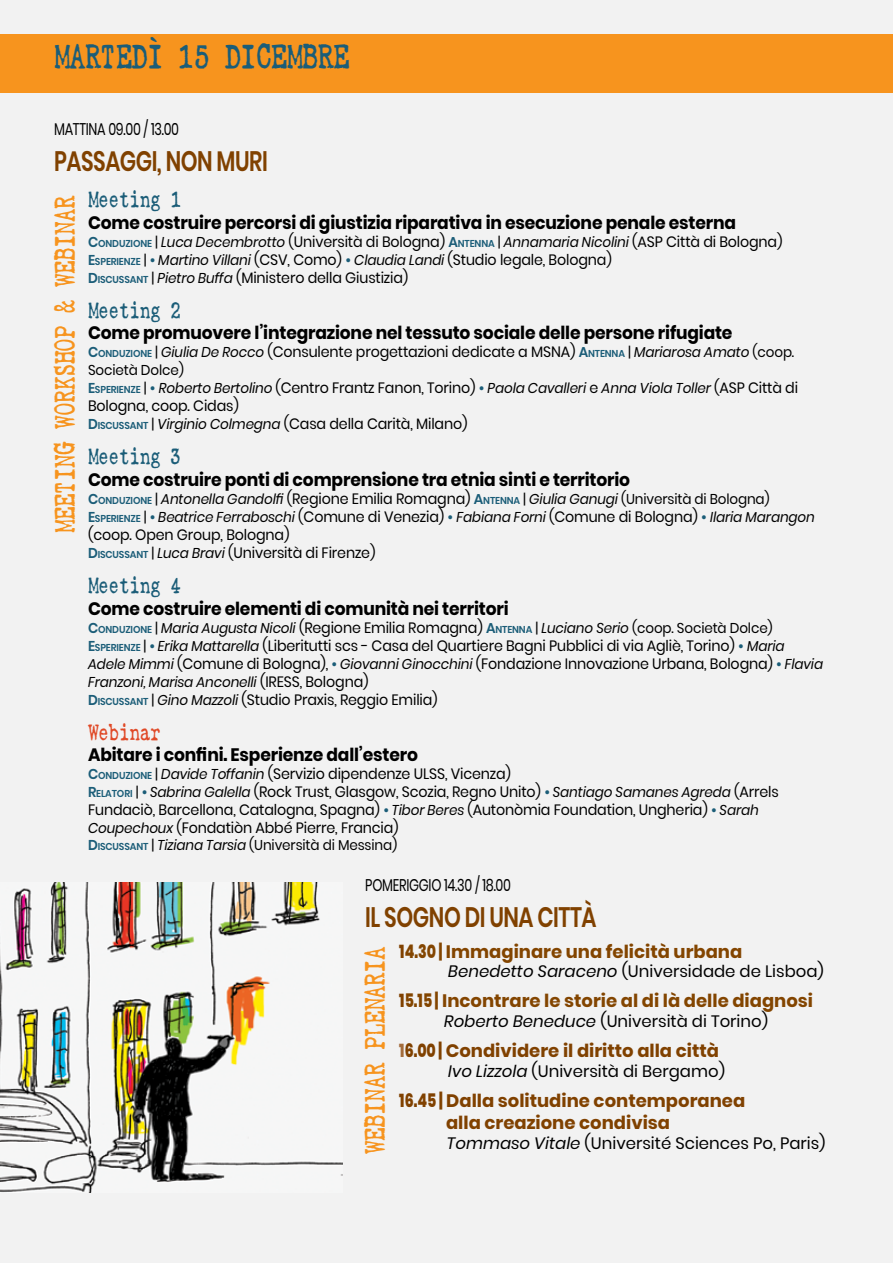
<style>
.page{position:relative;width:893px;height:1263px;background:#f2f2f2}
.page>*{position:absolute;margin:0;border:0;box-sizing:border-box;transform-origin:0 0}
.t1{font:33.75px "Gabriele Bad AH";letter-spacing:-.02em;color:#1b5d78;scale:.76 1}
.t2{font:28.2px "Gabriele Bad AH";letter-spacing:-.02em;color:#f7941e;scale:.76 1}
.t3{font:600 28.2px "Poppins";letter-spacing:-.02em;color:#804100;scale:.76 1}
.t4{font:22.5px "Gabriele Bad AH";letter-spacing:-.02em;color:#1b5d78;scale:.76 1}
.t5{font:22.5px "Gabriele Bad AH";letter-spacing:-.02em;color:#e04927;scale:.76 1}
.t6{font:700 18px "Poppins";letter-spacing:-.01em;color:#000;scale:.95 1}
.t7{font:700 18px/21.6px "Poppins";color:#804100}
.t8{font:700 18px "Poppins";color:#834500}
.t9{font:16.8px "Poppins";letter-spacing:-.02em;color:#000;scale:.76 1}
.t10{font:16.5px "Poppins";color:#000}
.t11{font:15px/18px "Poppins";letter-spacing:-.01em;color:#000;scale:.95 1}
.t12{font:italic 14.25px/18px "Poppins";letter-spacing:-.01em;color:#000;scale:.95 1}
.t13{font:14.25px "Poppins";letter-spacing:-.01em;color:#000;scale:.95 1}
.s1{font-weight:600;font-size:14.25px;color:#1b5d78}
.s2{font-weight:600;font-size:10.05px;color:#1b5d78}
.s3{font-size:14.25px}
.s4{font-style:italic;font-size:14.25px}
.s5{font-style:normal}
.s6{font-weight:600;font-style:normal;color:#1b5d78}
.s7{font-weight:600;font-style:normal;font-size:10.05px;color:#1b5d78}
.s8{font-style:normal;font-size:15px}
.s9{font-weight:600;color:#1b5d78}
.s10{font-style:inherit}
.s11{font-style:italic}
.s12{font-weight:800;font-size:18.75px;color:#804100}
.s13{font-weight:800;font-size:18.75px}
.s14{font-weight:800;font-size:18.75px;color:#a36c3c}
</style>
<div class="page">
<img style="left:0;top:882px;width:342px;height:311px">
<div style="left:0;top:34px;width:893px;height:58px;background:#f7941e"></div>
<h1 class="t1" style="left:54px;top:37px;width:390px">Martedì 15 dicembre</h1>
<p class="t9" style="left:54px;top:120px;width:166px">MATTINA 09.00 / 13.00</p>
<h2 class="t3" style="left:54px;top:145px;width:168px">PASSAGGI, NON</h2>
<h2 class="t3" style="left:217px;top:145px;width:69px">MURI</h2>
<h3 class="t4" style="left:88px;top:187px;width:124px">Meeting 1</h3>
<p class="t6" style="left:88px;top:212px;width:684px">Come costruire percorsi di giustizia riparativa in esecuzione penale esterna</p>
<p class="t11" style="left:88px;top:233px;width:733px"><span class="s1">C</span><span class="s2">ONDUZIONE</span> <span class="s3">|</span> <span class="s4">Luca Decembrotto</span> (Università di Bologna) <span class="s1">A</span><span class="s2">NTENNA</span> <span class="s3">|</span> <span class="s4">Annamaria Nicolini</span> (Asp Città di Bologna)<br><span class="s1">E</span><span class="s2">SPERIENZE</span> <span class="s3">|</span> <span class="s1">•</span> <span class="s4">Martino Villani</span> (Csv, Como) <span class="s1">•</span> <span class="s4">Claudia Landi</span> (Studio legale, Bologna)<br><span class="s1">D</span><span class="s2">ISCUSSANT</span> <span class="s3">|</span> <span class="s4">Pietro Buffa</span> (Ministero della Giustizia)</p>
<h3 class="t4" style="left:88px;top:297px;width:124px">Meeting 2</h3>
<p class="t6" style="left:88px;top:323px;width:680px">Come promuovere l’integrazione nel tessuto sociale delle persone rifugiate</p>
<p class="t11" style="left:88px;top:343px;width:745px"><span class="s1">C</span><span class="s2">ONDUZIONE</span> <span class="s3">|</span> <span class="s4">Giulia De Rocco</span> (Consulente progettazioni dedicate a msna) <span class="s1">A</span><span class="s2">NTENNA</span> <span class="s3">|</span> <span class="s4">Mariarosa Amato</span> <span class="s3">(coop.</span></p>
<p class="t12" style="left:88px;top:361px;width:749px"><span class="s5">Società Dolce)<br></span><span class="s6">E</span><span class="s7">SPERIENZE</span> <span class="s5">|</span> <span class="s6">•</span> Roberto Bertolino <span class="s8">(Centro Frantz Fanon, Torino)</span> <span class="s6">•</span> Paola Cavalleri <span class="s8">e</span> Anna Viola Toller <span class="s8">(Asp Città di</span></p>
<p class="t11" style="left:88px;top:397px;width:401px">Bologna, coop. Cidas)<br><span class="s1">D</span><span class="s2">ISCUSSANT</span> <span class="s3">|</span> <span class="s4">Virginio Colmegna</span> (Casa della Carità, Milano)</p>
<h3 class="t4" style="left:88px;top:444px;width:124px">Meeting 3</h3>
<p class="t6" style="left:88px;top:469px;width:572px">Come costruire ponti di comprensione tra etnia sinti e territorio</p>
<p class="t12" style="left:88px;top:490px;width:767px"><span class="s6">C</span><span class="s7">ONDUZIONE</span> <span class="s5">|</span> Antonella Gandolfi <span class="s8">(Regione Emilia Romagna)</span> <span class="s6">A</span><span class="s7">NTENNA</span> <span class="s5">|</span> Giulia Ganugi <span class="s5">(Università di Bologna)<br></span><span class="s6">E</span><span class="s7">SPERIENZE</span> <span class="s5">|</span> <span class="s6">•</span> Beatrice Ferraboschi <span class="s8">(Comune di Venezia)</span> <span class="s6">•</span> Fabiana Forni <span class="s8">(Comune di Bologna)</span> <span class="s6">•</span> Ilaria Marangon</p>
<p class="t11" style="left:88px;top:526px;width:304px">(coop. Open Group, Bologna)<br><span class="s1">D</span><span class="s2">ISCUSSANT</span> <span class="s3">|</span> <span class="s4">Luca Bravi</span> (Università di Firenze)</p>
<h3 class="t4" style="left:88px;top:572px;width:124px">Meeting 4</h3>
<p class="t6" style="left:88px;top:598px;width:444px">Come costruire elementi di comunità nei territori</p>
<p class="t12" style="left:88px;top:619px;width:722px"><span class="s6">C</span><span class="s7">ONDUZIONE</span> <span class="s5">|</span> Maria Augusta Nicoli <span class="s8">(Regione Emilia Romagna)</span> <span class="s6">A</span><span class="s7">NTENNA</span> <span class="s5">|</span> Luciano Serio <span class="s5">(coop. Società Dolce)</span></p>
<p class="t11" style="left:88px;top:636px;width:775px"><span class="s1">E</span><span class="s2">SPERIENZE</span> <span class="s3">|</span> <span class="s1">•</span> <span class="s4">Erika Mattarella</span> (Liberitutti scs - Casa del Quartiere Bagni Pubblici di via Agliè, Torino) <span class="s1">•</span> <span class="s4">Maria<br>Adele Mimmi</span> (Comune di Bologna), <span class="s1">•</span> <span class="s4">Giovanni Ginocchini</span> (Fondazione Innovazione Urbana, Bologna) <span class="s1">•</span> <span class="s4">Flavia</span></p>
<p class="t12" style="left:88px;top:673px;width:297px">Franzoni, Marisa Anconelli <span class="s8">(IRE SS, Bologna)</span></p>
<p class="t11" style="left:88px;top:690px;width:370px"><span class="s1">D</span><span class="s2">ISCUSSANT</span> <span class="s3">|</span> <span class="s4">Gino Mazzoli</span> (Studio Praxis, Reggio Emilia)</p>
<h3 class="t5" style="left:88px;top:719px;width:97px">Webinar</h3>
<p class="t6" style="left:88px;top:744px;width:349px">Abitare i confini. Esperienze dall’estero</p>
<p class="t11" style="left:88px;top:765px;width:729px"><span class="s1">C</span><span class="s2">ONDUZIONE</span> <span class="s3">|</span> <span class="s4">Davide Toffanin</span> (Servizio dipendenze ULSS, Vicenza)<br><span class="s1">R</span><span class="s2">ELATORI</span> <span class="s3">|</span> <span class="s1">•</span> <span class="s4">Sabrina Galella</span> (Rock Trust, Glasgow, Scozia, Regno Unito) <span class="s1">•</span> <span class="s4">Santiago Samanes Agreda</span> (Arrels Fundaciò, Barcellona, Catalogna, Spagna) <span class="s1">•</span> <span class="s4">Tibor Beres</span> (Autonòmia Foundation, Ungheria) <span class="s1">•</span> <span class="s4">Sarah Coupechoux</span> (Fondatiòn Abbé Pierre, Francia)</p>
<p class="t13" style="left:88px;top:837px;width:327px"><span class="s9">D</span><span class="s2">ISCUSSANT</span> <span class="s10">|</span> <span class="s11">Tiziana Tarsia</span> (Università di Messina)</p>
<h2 class="t2" style="left:49px;top:533px;width:445px;rotate:-90deg">meeting workshop &amp; webinar</h2>
<p class="t9" style="left:365px;top:876px;width:193px">pomeriggio 14.30 / 18.00</p>
<h2 class="t3" style="left:365px;top:901px;width:306px">IL SOGNO DI UNA CITTà</h2>
<p class="t8" style="left:399px;top:941px;width:344px"><span class="s12">1</span><span class="s13">4.30 |</span> Immaginare una felicità urbana</p>
<p class="t10" style="left:448px;top:962px;width:377px"><span class="s11">Benedetto Saraceno</span> (Universidade de Lisboa)</p>
<p class="t8" style="left:399px;top:991px;width:415px"><span class="s12">1</span><span class="s13">5.15 |</span> Incontrare le storie al di là delle diagnosi</p>
<p class="t10" style="left:444px;top:1012px;width:325px"><span class="s11">Roberto Beneduce</span> (Università di Torino)</p>
<p class="t7" style="left:399px;top:1040px;width:321px"><span class="s14">1</span><span class="s13">6.00 |</span> Condividere il diritto alla città</p>
<p class="t10" style="left:448px;top:1062px;width:278px"><span class="s11">Ivo Lizzola</span> (Università di Bergamo)</p>
<p class="t7" style="left:446px;top:1090px;width:301px;text-indent:-47px"><span class="s13">16.45 |</span> Dalla solitudine contemporanea alla creazione condivisa</p>
<p class="t10" style="left:447px;top:1133px;width:380px"><span class="s11">Tommaso Vitale</span> (Université Sciences Po, Paris)</p>
<h2 class="t2" style="left:359px;top:1154px;width:274px;rotate:-90deg">webinar plenaria</h2>
</div>
